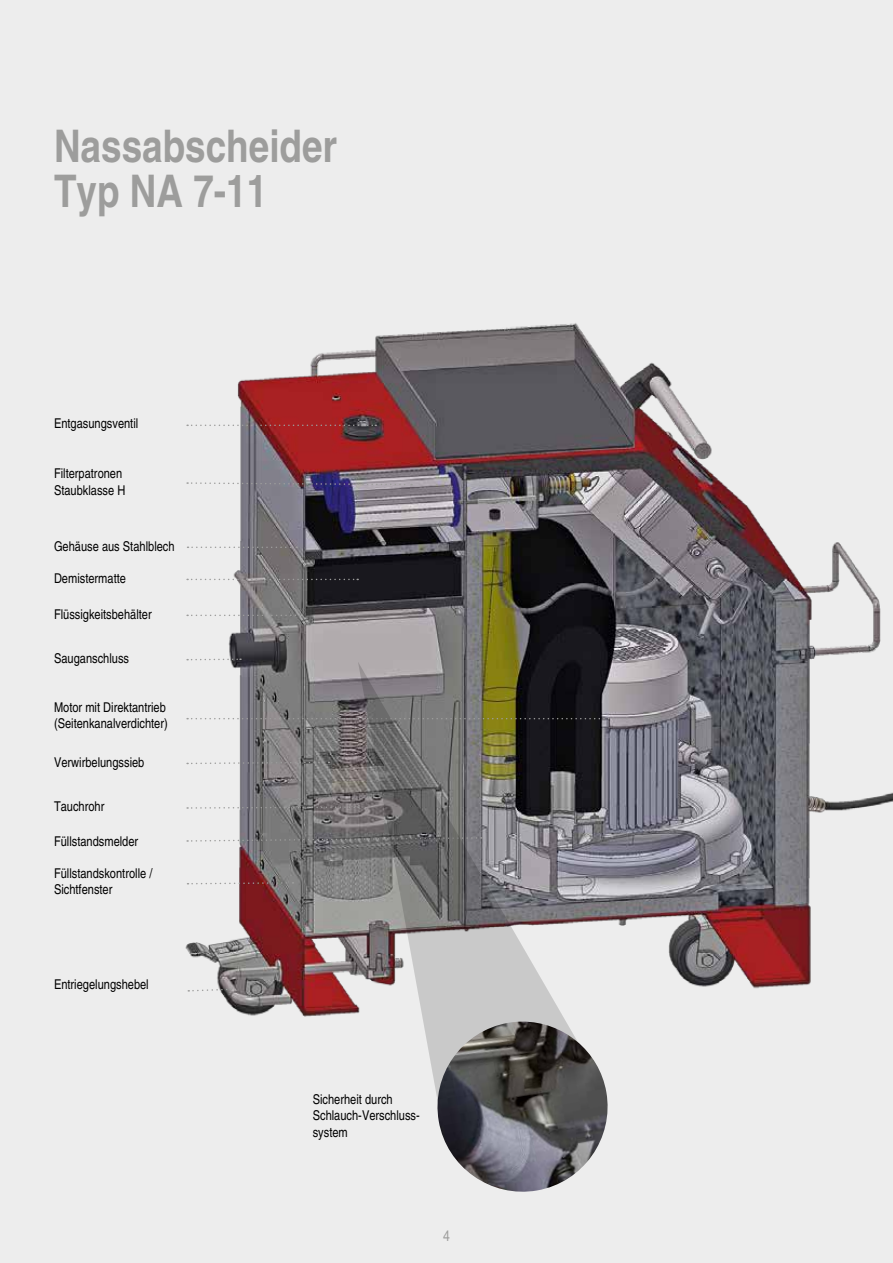
<style>
.page{position:relative;width:893px;height:1263px;background:#ededed}
.page>*{position:absolute;margin:0;border:0;box-sizing:border-box;transform-origin:0 0}
.t1{font:700 condensed 45px/45px "Helvetica";color:#9d9d9c}
.t2{font:condensed 15px "Helvetica";color:#9d9d9c}
.t3{font:condensed 13.5px/16.2px "Helvetica";color:#000}
</style>
<div class="page">
<img style="left:185px;top:323px;width:708px;height:694px">
<svg style="left:187px;top:836px;width:171px;height:6px"></svg>
<svg style="left:187px;top:881px;width:106px;height:4px"></svg>
<svg style="left:187px;top:615px;width:115px;height:1px"></svg>
<svg style="left:187px;top:761px;width:143px;height:4px"></svg>
<svg style="left:187px;top:806px;width:171px;height:3px"></svg>
<svg style="left:187px;top:658px;width:54px;height:2px"></svg>
<svg style="left:187px;top:425px;width:189px;height:1px"></svg>
<svg style="left:187px;top:482px;width:225px;height:4px"></svg>
<svg style="left:188px;top:546px;width:109px;height:2px"></svg>
<svg style="left:187px;top:718px;width:458px;height:1px"></svg>
<svg style="left:358px;top:662px;width:245px;height:401px;background:#878583"></svg>
<img style="left:431px;top:1021px;width:177px;height:171px">
<svg style="left:188px;top:988px;width:43px;height:4px"></svg>
<svg style="left:187px;top:579px;width:171px;height:1px"></svg>
<h1 class="t1" style="left:54px;top:123px;width:285px">Nassabscheider<br>Typ NA 7-11</h1>
<p class="t3" style="left:54px;top:415px;width:86px">Entgasungsventil</p>
<p class="t3" style="left:54px;top:466px;width:73px">Filterpatronen<br>Staubklasse H</p>
<p class="t3" style="left:54px;top:538px;width:122px">Gehäuse aus Stahlblech</p>
<p class="t3" style="left:54px;top:570px;width:73px">Demistermatte</p>
<p class="t3" style="left:54px;top:606px;width:99px">Flüssigkeitsbehälter</p>
<p class="t3" style="left:54px;top:650px;width:77px">Sauganschluss</p>
<p class="t3" style="left:54px;top:699px;width:115px">Motor mit Direktantrieb (Seitenkanalverdichter)</p>
<p class="t3" style="left:54px;top:754px;width:92px">Verwirbelungssieb</p>
<p class="t3" style="left:54px;top:798px;width:52px">Tauchrohr</p>
<p class="t3" style="left:54px;top:833px;width:86px">Füllstandsmelder</p>
<p class="t3" style="left:54px;top:865px;width:100px">Füllstandskontrolle /<br>Sichtfenster</p>
<p class="t3" style="left:54px;top:976px;width:96px">Entriegelungshebel</p>
<p class="t3" style="left:313px;top:1091px;width:109px">Sicherheit durch<br>Schlauch-Verschluss&shy;system</p>
<p class="t2" style="left:443px;top:1226px;width:8px">4</p>
</div>
